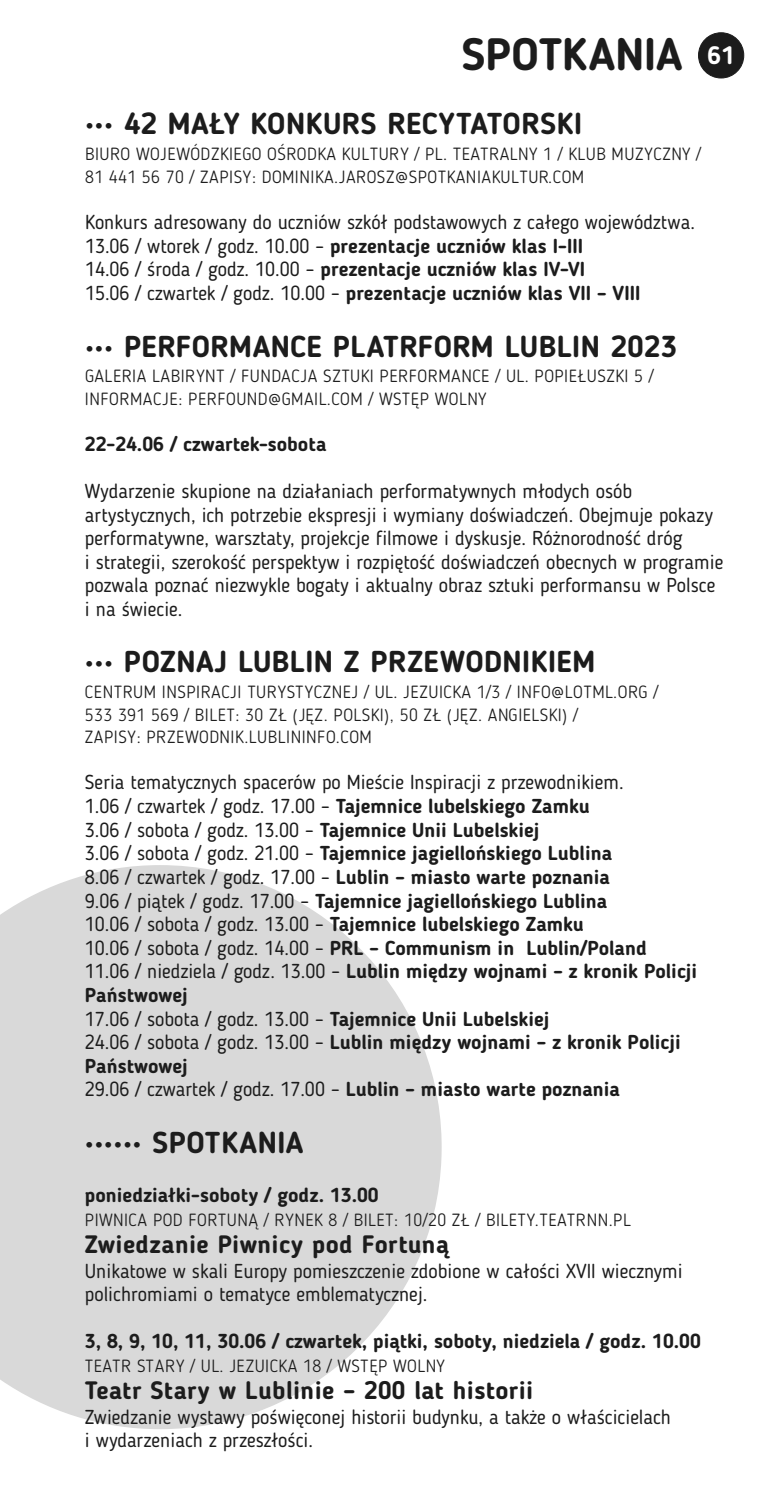
<style>
.page{position:relative;width:780px;height:1489px;background:#fff}
.page>*{position:absolute;margin:0;border:0;box-sizing:border-box;transform-origin:0 0}
.t1{font:700 45px "Blogger Sans";color:#1c1c1c}
.t2{font:700 30px "Blogger Sans";letter-spacing:.015em;color:#1c1c1c}
.t3{font:700 25px "Blogger Sans";letter-spacing:.015em;color:#1c1c1c}
.t4{font:20px/23.5px "Blogger Sans";color:#1c1c1c}
.t5{font:700 20px "Blogger Sans";color:#1c1c1c}
.t6{font:300 17.5px/22.5px "Blogger Sans";letter-spacing:.03em;color:#1c1c1c}
.s1{font-size:25px;color:#fff}
.s2{font-weight:700}
</style>
<div class="page">
<svg style="left:0;top:865px;width:441px;height:563px;fill:#d9d9d9"></svg>
<div style="left:698px;top:32px;width:46px;height:46px;background:#1c1c1c;border:1px solid #1c1c1c;border-radius:50%"></div>
<h1 class="t1" style="left:462px;top:36px;width:275px">SPOTKANIA <span class="s1">61</span></h1>
<h2 class="t2" style="left:85px;top:112px;width:498px">••• 42 MAŁY KONKURS RECYTATORSKI</h2>
<p class="t6" style="left:85px;top:144px;width:617px">BIURO WOJEWÓDZKIEGO OŚRODKA KULTURY / PL. TEATRALNY 1 / KLUB MUZYCZNY /<br>81 441 56 70 / ZAPISY: DOMINIKA.JAROSZ@SPOTKANIAKULTUR.COM</p>
<p class="t4" style="left:85px;top:212px;width:611px">Konkurs adresowany do uczniów szkół podstawowych z całego województwa.<br>13.06 / wtorek / godz. 10.00 – <span class="s2">prezentacje uczniów klas I-III<br></span>14.06 / środa / godz. 10.00 – <span class="s2">prezentacje uczniów klas IV-VI<br></span>15.06 / czwartek / godz. 10.00 – <span class="s2">prezentacje uczniów klas VII – VIII</span></p>
<h2 class="t2" style="left:85px;top:334px;width:593px">••• PERFORMANCE PLATRFORM LUBLIN 2023</h2>
<p class="t6" style="left:85px;top:366px;width:570px">GALERIA LABIRYNT / FUNDACJA SZTUKI PERFORMANCE / UL. POPIEŁUSZKI 5 /<br>INFORMACJE: PERFOUND@GMAIL.COM / WSTĘP WOLNY</p>
<p class="t5" style="left:85px;top:436px;width:243px">22-24.06 / czwartek-sobota</p>
<p class="t4" style="left:85px;top:481px;width:640px">Wydarzenie skupione na działaniach performatywnych młodych osób artystycznych, ich potrzebie ekspresji i wymiany doświadczeń. Obejmuje pokazy performatywne, warsztaty, projekcje filmowe i dyskusje. Różnorodność dróg<br>i strategii, szerokość perspektyw i rozpiętość doświadczeń obecnych w programie pozwala poznać niezwykle bogaty i aktualny obraz sztuki performansu w Polsce i na świecie.</p>
<h2 class="t2" style="left:85px;top:649px;width:511px">••• POZNAJ LUBLIN Z PRZEWODNIKIEM</h2>
<p class="t6" style="left:85px;top:682px;width:574px">CENTRUM INSPIRACJI TURYSTYCZNEJ / UL. JEZUICKA 1/3 / INFO@LOTML.ORG /<br>533 391 569 / BILET: 30 ZŁ (JĘZ. POLSKI), 50 ZŁ (JĘZ. ANGIELSKI) /<br>ZAPISY: PRZEWODNIK.LUBLININFO.COM</p>
<p class="t4" style="left:85px;top:772px;width:614px">Seria tematycznych spacerów po Mieście Inspiracji z przewodnikiem.<br>1.06 / czwartek / godz. 17.00 – <span class="s2">Tajemnice lubelskiego Zamku<br></span>3.06 / sobota / godz. 13.00 – <span class="s2">Tajemnice Unii Lubelskiej<br></span>3.06 / sobota / godz. 21.00 – <span class="s2">Tajemnice jagiellońskiego Lublina<br></span>8.06 / czwartek / godz. 17.00 – <span class="s2">Lublin – miasto warte poznania<br></span>9.06 / piątek / godz. 17.00 – <span class="s2">Tajemnice jagiellońskiego Lublina<br></span>10.06 / sobota / godz. 13.00 – <span class="s2">Tajemnice lubelskiego Zamku<br></span>10.06 / sobota / godz. 14.00 – <span class="s2">PRL – Communism in Lublin/Poland<br></span>11.06 / niedziela / godz. 13.00 – <span class="s2">Lublin między wojnami – z kronik Policji Państwowej<br></span>17.06 / sobota / godz. 13.00 – <span class="s2">Tajemnice Unii Lubelskiej<br></span>24.06 / sobota / godz. 13.00 – <span class="s2">Lublin między wojnami – z kronik Policji Państwowej<br></span>29.06 / czwartek / godz. 17.00 – <span class="s2">Lublin – miasto warte poznania</span></p>
<h2 class="t2" style="left:85px;top:1129px;width:220px">•••••• SPOTKANIA</h2>
<p class="t5" style="left:85px;top:1186px;width:295px">poniedziałki-soboty / godz. 13.00</p>
<p class="t6" style="left:85px;top:1209px;width:547px">PIWNICA POD FORTUNĄ / RYNEK 8 / BILET: 10/20 ZŁ / BILETY.TEATRNN.PL</p>
<p class="t3" style="left:85px;top:1234px;width:365px">Zwiedzanie Piwnicy pod Fortuną</p>
<p class="t4" style="left:85px;top:1260px;width:599px">Unikatowe w skali Europy pomieszczenie zdobione w całości XVII wiecznymi polichromiami o tematyce emblematycznej.</p>
<p class="t5" style="left:85px;top:1332px;width:617px">3, 8, 9, 10, 11, 30.06 / czwartek, piątki, soboty, niedziela / godz. 10.00</p>
<p class="t6" style="left:85px;top:1355px;width:361px">TEATR STARY / UL. JEZUICKA 18 / WSTĘP WOLNY</p>
<p class="t3" style="left:85px;top:1379px;width:450px">Teatr Stary w Lublinie – 200 lat historii</p>
<p class="t4" style="left:85px;top:1406px;width:587px">Zwiedzanie wystawy poświęconej historii budynku, a także o właścicielach i wydarzeniach z przeszłości.</p>
</div>
